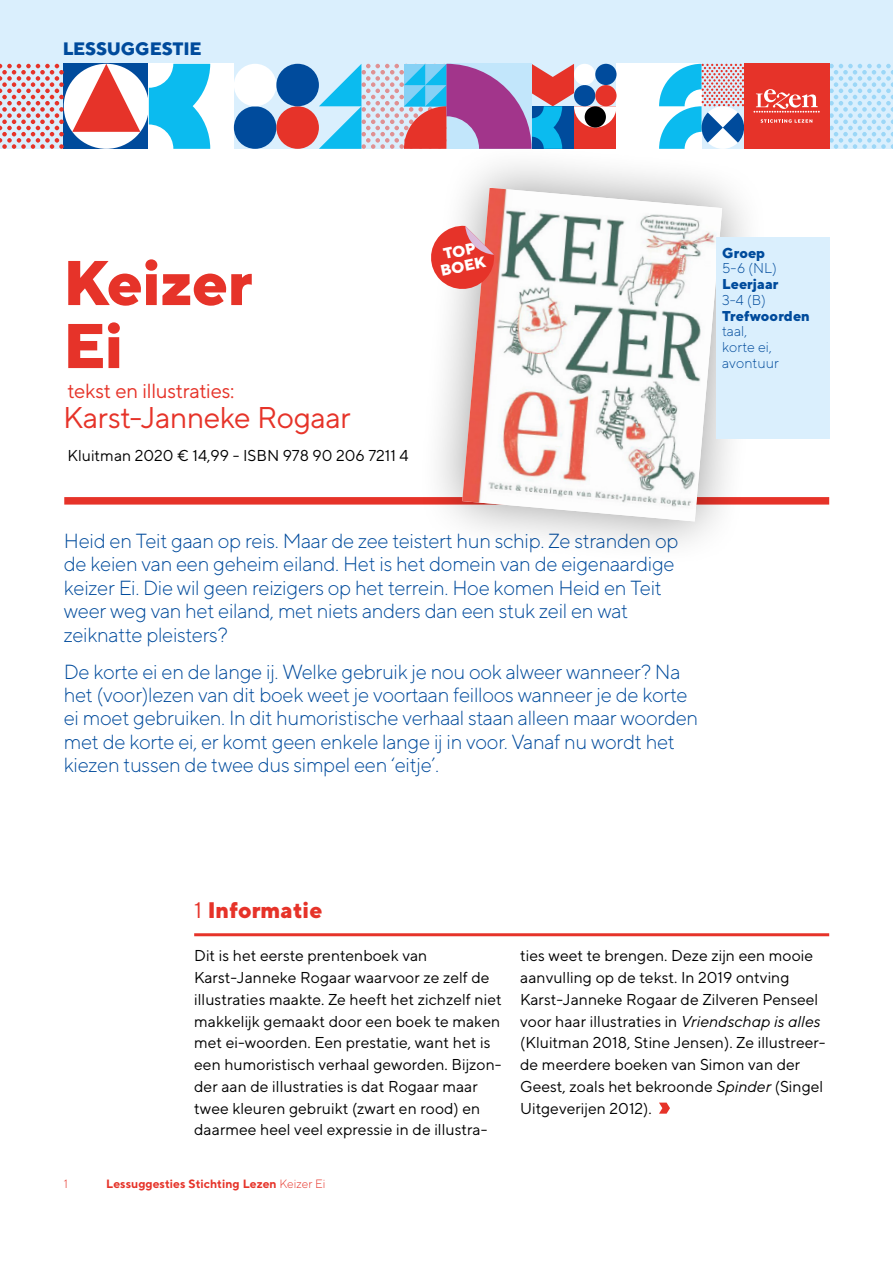
<style>
.page{position:relative;width:893px;height:1263px;background:#fff}
.page>*{position:absolute;margin:0;border:0;box-sizing:border-box;transform-origin:0 0}
.t1{font:800 63px/63px "TT Norms";letter-spacing:-.01em;color:#e63329}
.t2{font:30px "TT Norms";letter-spacing:-.02em;color:#e63329}
.t3{font:800 22.5px "TT Norms";color:#e63329}
.t4{font:300 20.4px/23.4px "TT Norms";letter-spacing:-.02em;color:#004b9c}
.t5{font:20.4px "TT Norms";letter-spacing:-.015em;color:#e63329}
.t6{font:800 18px "TT Norms";letter-spacing:-.01em;color:#004b9c}
.t7{font:15.75px/21.8px "TT Norms";color:#000}
.t8{font:800 15.45px/15.5px "TT Norms";color:#fff;text-align:center}
.t9{font:300 14.25px/15.8px "TT Norms";color:#004b9c}
.t10{font:800 14.25px "TT Norms";color:#004b9c}
.t11{font:700 12px "TT Norms";color:#e63329}
.t12{font:300 12px "TT Norms";color:#e63329}
.s1{font-weight:400}
.s2{font-style:italic}
.s3{font-weight:300}
</style>
<div class="page">
<div style="left:0;top:0;width:893px;height:149px;background:#daeffd"></div>
<div style="left:617px;top:64px;width:85px;height:85px;background:#fff"></div>
<div style="left:149px;top:64px;width:85px;height:85px;background:#fff"></div>
<div style="left:234px;top:106px;width:42px;height:43px;background:#004b9c;border-radius:50%"></div>
<div style="left:234px;top:64px;width:42px;height:42px;background:#fff;border-radius:50%"></div>
<div style="left:276px;top:106px;width:43px;height:43px;background:#e63329;border-radius:50%"></div>
<div style="left:276px;top:64px;width:43px;height:42px;background:#004b9c;border-radius:50%"></div>
<svg style="left:829px;top:64px;width:64px;height:85px"></svg>
<svg style="left:0;top:64px;width:210px;height:85px"></svg>
<svg style="left:659px;top:64px;width:85px;height:78px"></svg>
<svg style="left:319px;top:64px;width:298px;height:85px"></svg>
<div style="left:744px;top:64px;width:85px;height:85px;background:#e63329"></div>
<svg style="left:753px;top:89px;width:67px;height:24px"></svg>
<svg style="left:760px;top:119px;width:52px;height:4px"></svg>
<div style="left:64px;top:497px;width:765px;height:8px;background:#e63329"></div>
<div style="left:417px;top:142px;width:351px;height:425px;background:#000;opacity:.4"></div>
<img style="left:462px;top:188px;width:260px;height:333px">
<div style="left:716px;top:238px;width:113px;height:201px;background:#daeffd"></div>
<hr style="left:194px;top:933px;width:635px;height:3px;background:#e63329">
<svg style="left:659px;top:1102px;width:11px;height:12px"></svg>
<svg style="left:428px;top:225px;width:67px;height:67px"></svg>
<p class="t6" style="left:63px;top:37px;width:140px">LESSUGGESTIE</p>
<h1 class="t1" style="left:63px;top:250px;width:191px">Keizer<br>Ei</h1>
<p class="t5" style="left:67px;top:378px;width:168px">tekst en illustraties:</p>
<h2 class="t2" style="left:63px;top:399px;width:289px">Karst-Janneke Rogaar</h2>
<p class="t7" style="left:67px;top:444px;width:343px">Kluitman 2020 € 14,99 - ISBN 978 90 206 7211 4</p>
<p class="t8" style="left:436px;top:248px;width:47px;rotate:-12deg">TOP<br>BOEK</p>
<p class="t10" style="left:722px;top:243px;width:45px">Groep</p>
<p class="t9" style="left:722px;top:260px;width:56px">5-6 (NL)</p>
<p class="t10" style="left:722px;top:275px;width:58px">Leerjaar</p>
<p class="t9" style="left:722px;top:292px;width:45px">3-4 (B)</p>
<p class="t10" style="left:722px;top:306px;width:89px">Trefwoorden</p>
<p class="t9" style="left:722px;top:323px;width:58px">taal, korte ei, avontuur</p>
<p class="t4" style="left:64px;top:529px;width:616px">Heid en Teit gaan op reis. Maar de zee teistert hun schip. Ze stranden op de keien van een geheim eiland. Het is het domein van de eigenaardige keizer Ei. Die wil geen reizigers op het terrein. Hoe komen Heid en Teit weer weg van het eiland, met niets anders dan een stuk zeil en wat zeiknatte pleisters?</p>
<p class="t4" style="left:64px;top:659px;width:636px">De korte ei en de lange ij. Welke gebruik je nou ook alweer wanneer? Na het (voor)lezen van dit boek weet je voortaan feilloos wanneer je de korte ei moet gebruiken. In dit humoristische verhaal staan alleen maar woorden met de korte ei, er komt geen enkele lange ij in voor. Vanaf nu wordt het kiezen tussen de twee dus simpel een ‘eitje’.</p>
<h3 class="t3" style="left:194px;top:895px;width:130px"><span class="s1">1</span> Informatie</h3>
<p class="t7" style="left:194px;top:945px;width:309px">Dit is het eerste prentenboek van Karst-Janneke Rogaar waarvoor ze zelf de illustraties maakte. Ze heeft het zichzelf niet makkelijk gemaakt door een boek te maken met ei-woorden. Een prestatie, want het is een humoristisch verhaal geworden. Bijzon&shy;der aan de illustraties is dat Rogaar maar twee kleuren gebruikt (zwart en rood) en daarmee heel veel expressie in de illustra-</p>
<p class="t7" style="left:520px;top:945px;width:307px">ties weet te brengen. Deze zijn een mooie aanvulling op de tekst. In 2019 ontving Karst-Janneke Rogaar de Zilveren Penseel voor haar illustraties in <span class="s2">Vriendschap is alles </span>(Kluitman 2018, Stine Jensen). Ze illustreer&shy;de meerdere boeken van Simon van der Geest, zoals het bekroonde <span class="s2">Spinder</span> (Singel Uitgeverijen 2012).</p>
<p class="t12" style="left:64px;top:1176px;width:6px">1</p>
<p class="t11" style="left:106px;top:1176px;width:221px">Lessuggesties Stichting Lezen <span class="s3">Keizer Ei</span></p>
</div>
